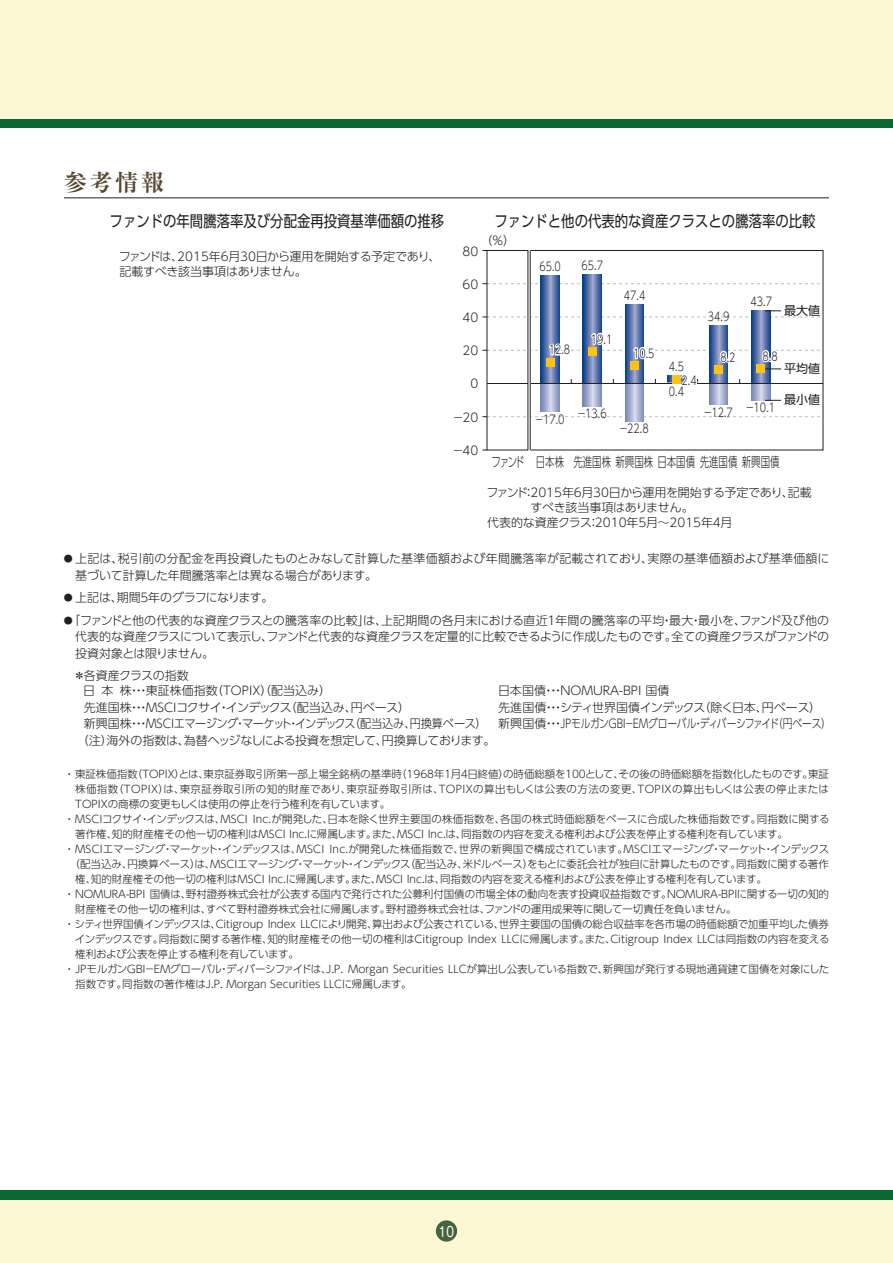
<style>
.page{position:relative;width:893px;height:1263px;background:#fff}
.page>*{position:absolute;margin:0;border:0;box-sizing:border-box;transform-origin:0 0}
.t1{font:700 23.25px "Ryumin Pr 5";color:#56482e}
.t2{font:15.75px "UD Shin Go Pro";color:#231f20;scale:.85 1}
.t3{font:500 15px "Gothic BBB Pr 5";color:#fff;scale:.8 1}
.t4{font:300 13.5px "UD Shin Go Pro";color:#231f20;scale:.7 1}
.t5{font:300 12px/16.5px "UD Shin Go Pro";letter-spacing:-.015em;color:#231f20}
.t6{font:300 12px "UD Shin Go Pro";letter-spacing:-.015em;color:#231f20;scale:.8 1}
.t7{font:300 12px "UD Shin Go Pro";letter-spacing:-.05em;color:#231f20}
.t8{font:12px "UD Shin Go Pro";color:#231f20}
.t9{font:300 10.5px "UD Shin Go Pro";letter-spacing:-.005em;color:#231f20}
.t10{font:300 10.5px "UD Shin Go Pro";letter-spacing:.035em;color:#231f20}
.t11{font:300 10.5px "UD Shin Go Pro";letter-spacing:-.03em;color:#231f20}
.s1{font-size:9px}
</style>
<div class="page">
<div style="left:0;top:1191px;width:893px;height:72px;background:#fef7d4"></div>
<div style="left:0;top:1191px;width:893px;height:8px;background:#0b6734"></div>
<div style="left:436px;top:1220px;width:21px;height:21px;background:#46653e;border-radius:50%"></div>
<div style="left:0;top:0;width:893px;height:127px;background:#fef7d4"></div>
<div style="left:0;top:119px;width:893px;height:9px;background:#0b6734"></div>
<hr style="left:64px;top:198px;width:765px;height:1px;background:#231f20">
<div style="left:487px;top:250px;width:336px;height:200px;border:1px solid #231f20"></div>
<svg style="left:541px;top:275px;width:18px;height:53px"></svg>
<svg style="left:583px;top:274px;width:19px;height:54px"></svg>
<svg style="left:625px;top:305px;width:19px;height:23px"></svg>
<svg style="left:709px;top:325px;width:19px;height:3px"></svg>
<svg style="left:751px;top:311px;width:19px;height:17px"></svg>
<svg style="left:541px;top:388px;width:18px;height:24px"></svg>
<svg style="left:583px;top:388px;width:19px;height:18px"></svg>
<svg style="left:625px;top:388px;width:19px;height:33px"></svg>
<svg style="left:709px;top:388px;width:19px;height:16px"></svg>
<svg style="left:751px;top:388px;width:19px;height:12px"></svg>
<svg style="left:482px;top:416px;width:341px;height:1px"></svg>
<svg style="left:482px;top:317px;width:341px;height:1px"></svg>
<svg style="left:482px;top:283px;width:341px;height:1px"></svg>
<hr style="left:528px;top:250px;width:2px;height:201px;background:#fff">
<hr style="left:528px;top:250px;width:1px;height:200px;background:#231f20">
<hr style="left:530px;top:250px;width:1px;height:200px;background:#231f20">
<svg style="left:765px;top:400px;width:16px;height:1px"></svg>
<svg style="left:482px;top:328px;width:341px;height:60px"></svg>
<svg style="left:765px;top:310px;width:16px;height:1px"></svg>
<h1 class="t1" style="left:64px;top:163px;width:101px">参考情報</h1>
<h2 class="t2" style="left:110px;top:208px;width:395px">ファンドの年間騰落率及び分配金再投資基準価額の推移</h2>
<h2 class="t2" style="left:494px;top:208px;width:380px">ファンドと他の代表的な資産クラスとの騰落率の比較</h2>
<p class="t5" style="left:119px;top:249px;width:323px;line-height:15px">ファンドは、2015年６月30日から運用を開始する予定であり、記載すべき該当事項はありません。</p>
<p class="t5" style="left:463px;top:242px;width:17px">80</p>
<p class="t5" style="left:463px;top:275px;width:17px">60</p>
<p class="t5" style="left:463px;top:309px;width:17px">40</p>
<p class="t5" style="left:463px;top:342px;width:17px">20</p>
<p class="t5" style="left:471px;top:375px;width:9px">0</p>
<p class="t5" style="left:452px;top:408px;width:28px">－20</p>
<p class="t5" style="left:452px;top:441px;width:28px">－40</p>
<p class="t5" style="left:480px;top:232px;width:36px">（％）</p>
<p class="t6" style="left:539px;top:257px;width:28px">65.0</p>
<p class="t6" style="left:582px;top:255px;width:28px">65.7</p>
<p class="t6" style="left:549px;top:340px;width:28px">12.8</p>
<p class="t6" style="left:591px;top:329px;width:28px">19.1</p>
<p class="t6" style="left:535px;top:407px;width:92px">－17.0 －13.6</p>
<p class="t6" style="left:624px;top:286px;width:28px">47.4</p>
<p class="t6" style="left:708px;top:306px;width:28px">34.9</p>
<p class="t6" style="left:750px;top:292px;width:28px">43.7</p>
<p class="t8" style="left:784px;top:300px;width:37px">最大値</p>
<p class="t6" style="left:633px;top:344px;width:28px">10.5</p>
<p class="t6" style="left:720px;top:347px;width:20px">8.2</p>
<p class="t6" style="left:762px;top:347px;width:20px">8.8</p>
<p class="t6" style="left:682px;top:370px;width:20px">2.4</p>
<p class="t6" style="left:669px;top:357px;width:20px">4.5</p>
<p class="t8" style="left:784px;top:358px;width:37px">平均値</p>
<p class="t6" style="left:669px;top:381px;width:20px">0.4</p>
<p class="t8" style="left:784px;top:390px;width:37px">最小値</p>
<p class="t6" style="left:703px;top:400px;width:92px">－12.7 －10.1</p>
<p class="t6" style="left:619px;top:419px;width:39px">－22.8</p>
<p class="t4" style="left:492px;top:450px;width:413px">ファンド 日本株 先進国株新興国株日本国債先進国債新興国債</p>
<p class="t5" style="left:486px;top:483px;width:327px">ファンド：2015年６月30日から運用を開始する予定であり、記載</p>
<p class="t5" style="left:530px;top:498px;width:165px">すべき該当事項はありません。</p>
<p class="t5" style="left:487px;top:513px;width:247px">代表的な資産クラス：2010年５月～2015年４月</p>
<p class="t5" style="left:75px;top:550px;width:756px;text-indent:-11px"><span class="s1">●</span> 上記は、税引前の分配金を再投資したものとみなして計算した基準価額および年間騰落率が記載されており、実際の基準価額および基準価額に基づいて計算した年間騰落率とは異なる場合があります。</p>
<p class="t7" style="left:64px;top:588px;width:211px"><span class="s1">●</span> 上記は、期間５年のグラフになります。</p>
<p class="t5" style="left:75px;top:612px;width:755px;text-align:justify;text-indent:-11px"><span class="s1">●</span>「ファンドと他の代表的な資産クラスとの騰落率の比較」は、上記期間の各月末における直近１年間の騰落率の平均・最大・最小を、ファンド及び他の代表的な資産クラスについて表示し、ファンドと代表的な資産クラスを定量的に比較できるように作成したものです。全ての資産クラスがファンドの投資対象とは限りません。</p>
<p class="t5" style="left:83px;top:668px;width:249px;line-height:15px;text-indent:-10px">＊各資産クラスの指数<br>日本株・・・東証株価指数（TOPIX）（配当込み）</p>
<p class="t5" style="left:498px;top:682px;width:173px">日本国債・・・NOMURA-BPI 国債</p>
<p class="t5" style="left:84px;top:699px;width:328px">先進国株・・・MSCIコクサイ・インデックス（配当込み、円ベース）</p>
<p class="t5" style="left:498px;top:699px;width:325px">先進国債・・・シティ世界国債インデックス（除く日本、円ベース）</p>
<p class="t5" style="left:84px;top:715px;width:748px">新興国株・・・MSCIエマージング・マーケット・インデックス（配当込み、円換算ベース） 新興国債・・・ＪＰモルガンＧＢＩ－ＥＭグローバル・ディバーシファイド（円ベース）</p>
<p class="t5" style="left:77px;top:732px;width:420px">（注）海外の指数は、為替ヘッジなしによる投資を想定して、円換算しております。</p>
<p class="t9" style="left:64px;top:765px;width:766px">・東証株価指数（TOPIX）とは、東京証券取引所第一部上場全銘柄の基準時（1968年１月４日終値）の時価総額を100として、その後の時価総額を指数化したものです。東証</p>
<p class="t10" style="left:75px;top:780px;width:755px">株価指数（TOPIX）は、東京証券取引所の知的財産であり、東京証券取引所は、TOPIXの算出もしくは公表の方法の変更、TOPIXの算出もしくは公表の停止または</p>
<p class="t9" style="left:75px;top:795px;width:317px">TOPIXの商標の変更もしくは使用の停止を行う権利を有しています。</p>
<p class="t9" style="left:64px;top:810px;width:767px">・ＭＳＣＩコクサイ・インデックスは、MSCI Inc.が開発した、日本を除く世界主要国の株価指数を、各国の株式時価総額をベースに合成した株価指数です。同指数に関する</p>
<p class="t9" style="left:75px;top:825px;width:714px">著作権、知的財産権その他一切の権利はMSCI Inc.に帰属します。また、MSCI Inc.は、同指数の内容を変える権利および公表を停止する権利を有しています。</p>
<p class="t9" style="left:64px;top:840px;width:766px">・MSCIエマージング・マーケット・インデックスは、MSCI Inc.が開発した株価指数で、世界の新興国で構成されています。MSCIエマージング・マーケット・インデックス</p>
<p class="t9" style="left:69px;top:855px;width:761px">（配当込み、円換算ベース）は、MSCIエマージング・マーケット・インデックス（配当込み、米ドルベース）をもとに委託会社が独自に計算したものです。同指数に関する著作</p>
<p class="t9" style="left:75px;top:870px;width:693px">権、知的財産権その他一切の権利はMSCI Inc.に帰属します。また、MSCI Inc.は、同指数の内容を変える権利および公表を停止する権利を有しています。</p>
<p class="t9" style="left:64px;top:885px;width:766px">・NOMURA-BPI 国債は、野村證券株式会社が公表する国内で発行された公募利付国債の市場全体の動向を表す投資収益指数です。NOMURA-BPIに関する一切の知的</p>
<p class="t9" style="left:75px;top:900px;width:663px">財産権その他一切の権利は、すべて野村證券株式会社に帰属します。野村證券株式会社は、ファンドの運用成果等に関して一切責任を負いません。</p>
<p class="t9" style="left:64px;top:915px;width:766px">・シティ世界国債インデックスは、Citigroup Index LLCにより開発、算出および公表されている、世界主要国の国債の総合収益率を各市場の時価総額で加重平均した債券</p>
<p class="t9" style="left:75px;top:930px;width:756px">インデックスです。同指数に関する著作権、知的財産権その他一切の権利はCitigroup Index LLCに帰属します。また、Citigroup Index LLCは同指数の内容を変える</p>
<p class="t11" style="left:75px;top:945px;width:225px">権利および公表を停止する権利を有しています。</p>
<p class="t9" style="left:64px;top:960px;width:766px">・ＪＰモルガンＧＢＩ－ＥＭグローバル・ディバーシファイドは、J.P. Morgan Securities LLCが算出し公表している指数で、新興国が発行する現地通貨建て国債を対象にした</p>
<p class="t9" style="left:75px;top:975px;width:338px">指数です。同指数の著作権はJ.P. Morgan Securities LLCに帰属します。</p>
<h3 class="t3" style="left:439px;top:1219px;width:20px">10</h3>
</div>
